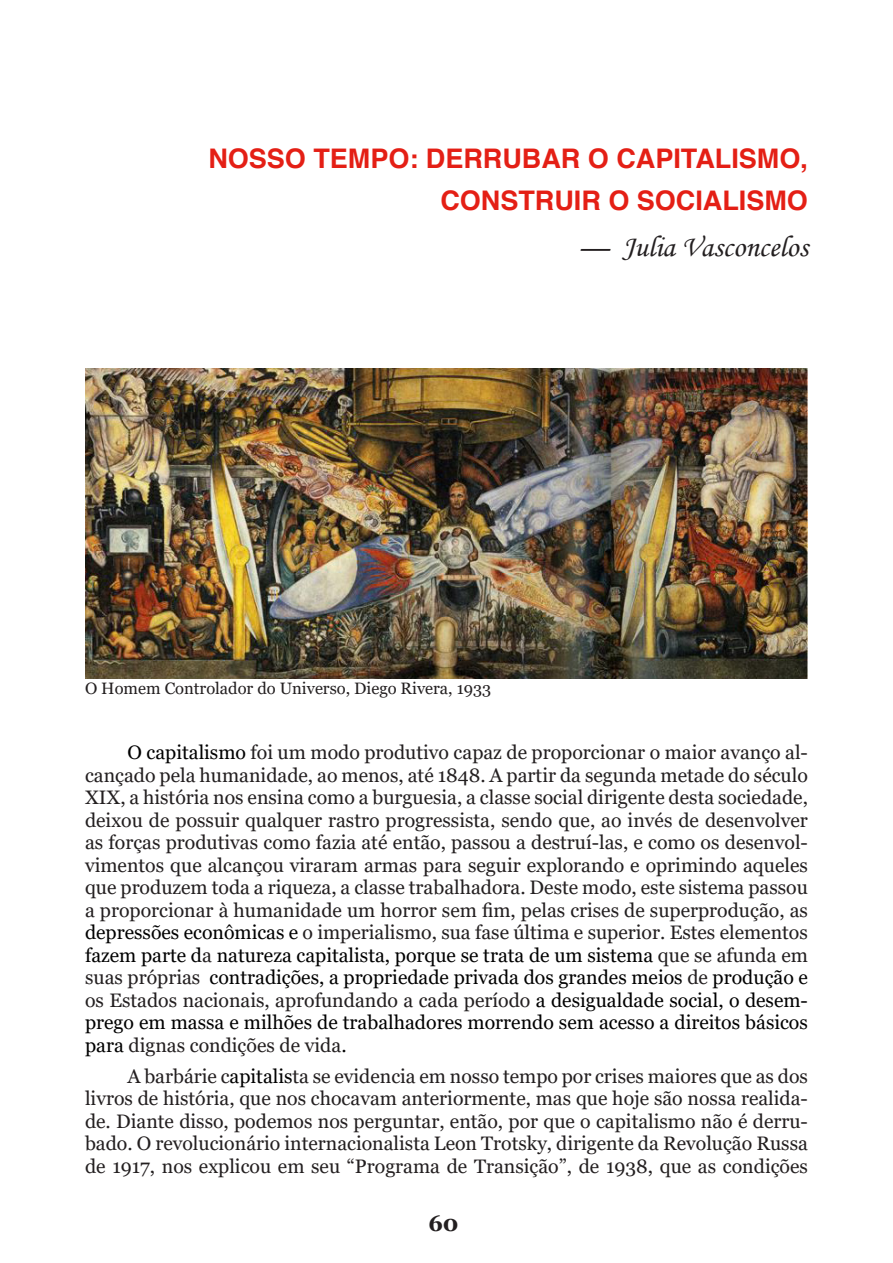
<style>
.page{position:relative;width:893px;height:1263px;background:#fff}
.page>*{position:absolute;margin:0;border:0;box-sizing:border-box;transform-origin:0 0}
.t1{font:30px "Monotype Corsiva";color:#231f20}
.t2{font:700 27px "Helvetica";color:#e41f15}
.t3{font:700 22.5px "Georgia";color:#231f20}
.t4{font:19.5px/22.5px "Georgia";color:#231f20;text-align:justify}
.t5{font:16.5px "Georgia";color:#231f20}
.s1{color:#000}
</style>
<div class="page">
<img style="left:85px;top:369px;width:723px;height:309px">
<p class="t2" style="left:208px;top:137px;width:601px">NOSSO TEMPO: DERRUBAR O CAPITALISMO,</p>
<p class="t2" style="left:440px;top:179px;width:369px">CONSTRUIR O SOCIALISMO</p>
<p class="t1" style="left:579px;top:228px;width:231px">— Julia Vasconcelos</p>
<p class="t5" style="left:85px;top:678px;width:408px">O Homem Controlador do Universo, Diego Rivera, 1933</p>
<p class="t4" style="left:85px;top:742px;width:724px;text-indent:43px"><span class="s1">O capitalismo</span> foi um modo produtivo capaz de proporcionar o maior avanço al&shy;cançado pela humanidade, ao menos, até 1848. A partir da segunda metade do século XIX, a história nos ensina como a burguesia, a classe social dirigente desta sociedade, deixou de possuir qualquer rastro progressista, sendo que, ao invés de desenvolver as forças produtivas como fazia até então, passou a destruí-las, e como os desenvol&shy;vimentos que alcançou viraram armas para seguir explorando e oprimindo aqueles que produzem toda a riqueza, a classe trabalhadora. Deste modo, este sistema passou a proporcionar à humanidade um horror sem fim, pelas crises de superprodução, as <span class="s1">depressões econômicas e</span> o imperialismo, sua fase última e superior. Estes elementos <span class="s1">fazem parte d</span>a <span class="s1">natureza capitalista, porque se trata de um sistema</span> que se afunda em suas próprias <span class="s1">contradições, a propriedade privada dos grandes meios</span> de <span class="s1">produção e </span>os Estados nacionais, aprofundando a cada período <span class="s1">a desigualdade social, o desem&shy;prego em massa e milhões de trabalhadores morrendo sem acesso a direitos básicos para</span> dignas condições de vida<span class="s1">.</span></p>
<p class="t4" style="left:85px;top:1065px;width:724px;text-indent:43px">A barbárie c<span class="s1">apitalis</span>ta se evidencia em nosso tempo por crises maiores que as dos livros de história, que nos chocavam anteriormente, mas que hoje são nossa realida&shy;de. Diante disso, podemos nos perguntar, então, por que o capitalismo não é derru&shy;bado. O revolucionário internacionalista Leon Trotsky, dirigente da Revolução Russa de 1917, nos explicou em seu “Programa de Transição”, de 1938, que as condições</p>
<p class="t3" style="left:429px;top:1208px;width:32px">60</p>
</div>
